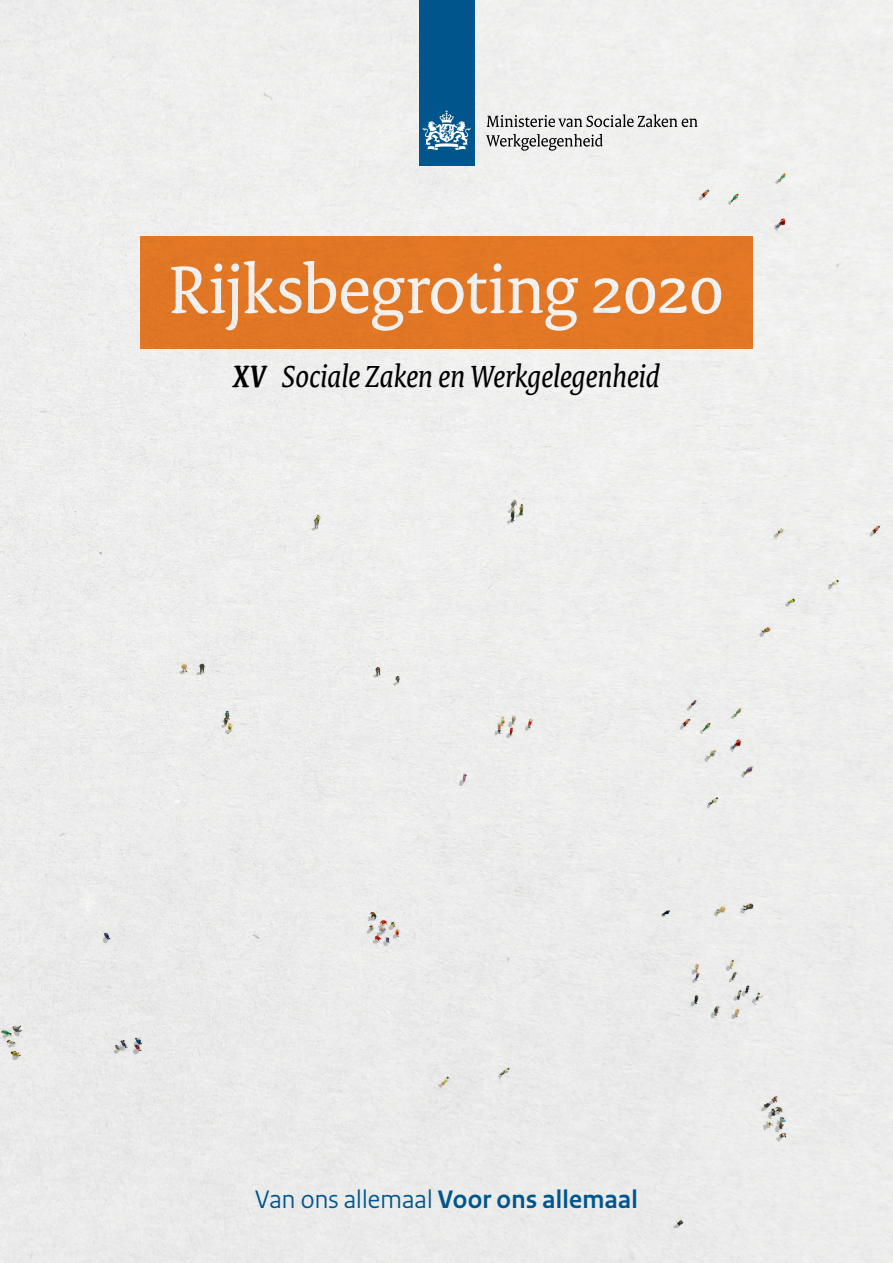
<style>
.page{position:relative;width:893px;height:1263px;background:#ededec}
.page>*{position:absolute;margin:0;border:0;box-sizing:border-box;transform-origin:0 0}
.t1{font:72px "Rijksoverheid Serif";letter-spacing:-.02em;color:#fff}
.Ondertitel{font:italic 33px "Rijksoverheid Serif";color:#000}
.t2{font:700 26.7px "Rijksoverheid Sans Heading";letter-spacing:.01em;color:#00568c}
.s1{font-weight:700}
.s2{font-weight:400}
</style>
<div class="page">
<img style="left:677px;top:686px;width:25px;height:29px">
<img style="left:677px;top:715px;width:25px;height:31px">
<img style="left:695px;top:186px;width:26px;height:31px">
<img style="left:866px;top:522px;width:27px;height:31px">
<img style="left:695px;top:720px;width:22px;height:20px">
<img style="left:723px;top:190px;width:22px;height:20px">
<div style="left:717px;top:704px;width:43px;height:55px;background:#edeeed"></div>
<img style="left:762px;top:169px;width:43px;height:31px">
<img style="left:762px;top:215px;width:43px;height:23px">
<img style="left:738px;top:765px;width:18px;height:17px">
<img style="left:696px;top:733px;width:26px;height:39px">
<img style="left:696px;top:796px;width:26px;height:17px">
<img style="left:653px;top:910px;width:23px;height:17px">
<img style="left:703px;top:902px;width:64px;height:30px">
<div style="left:432px;top:1067px;width:142px;height:55px;background:#e9eae9"></div>
<div style="left:743px;top:528px;width:100px;height:114px;background:#eeefee"></div>
<img style="left:689px;top:959px;width:76px;height:61px">
<img style="left:672px;top:1219px;width:14px;height:10px">
<img style="left:111px;top:1037px;width:32px;height:19px">
<img style="left:96px;top:932px;width:15px;height:14px">
<img style="left:759px;top:1096px;width:27px;height:47px">
<img style="left:0;top:1010px;width:21px;height:61px">
<img style="left:178px;top:662px;width:28px;height:13px">
<img style="left:221px;top:709px;width:14px;height:24px">
<img style="left:311px;top:513px;width:10px;height:18px">
<img style="left:495px;top:715px;width:21px;height:24px">
<img style="left:373px;top:666px;width:26px;height:21px">
<img style="left:455px;top:774px;width:19px;height:24px">
<img style="left:364px;top:912px;width:36px;height:38px">
<img style="left:505px;top:499px;width:19px;height:25px">
<img style="left:524px;top:715px;width:10px;height:24px">
<div style="left:140px;top:236px;width:613px;height:112px;background:#e27725"></div>
<div style="left:419px;top:0;width:55px;height:166px;background:#00568c"></div>
<svg style="left:423px;top:110px;width:47px;height:40px"></svg>
<svg style="left:487px;top:114px;width:211px;height:13px"></svg>
<svg style="left:486px;top:134px;width:117px;height:17px"></svg>
<h1 class="t1" style="left:168px;top:246px;width:558px">Rijksbegroting 2020</h1>
<p class="Ondertitel" style="left:233px;top:357px;width:428px"><span class="s1">XV</span> Sociale Zaken en Werkgelegenheid</p>
<p class="t2" style="left:255px;top:1184px;width:384px"><span class="s2">Van ons allemaal</span> Voor ons allemaal</p>
</div>
